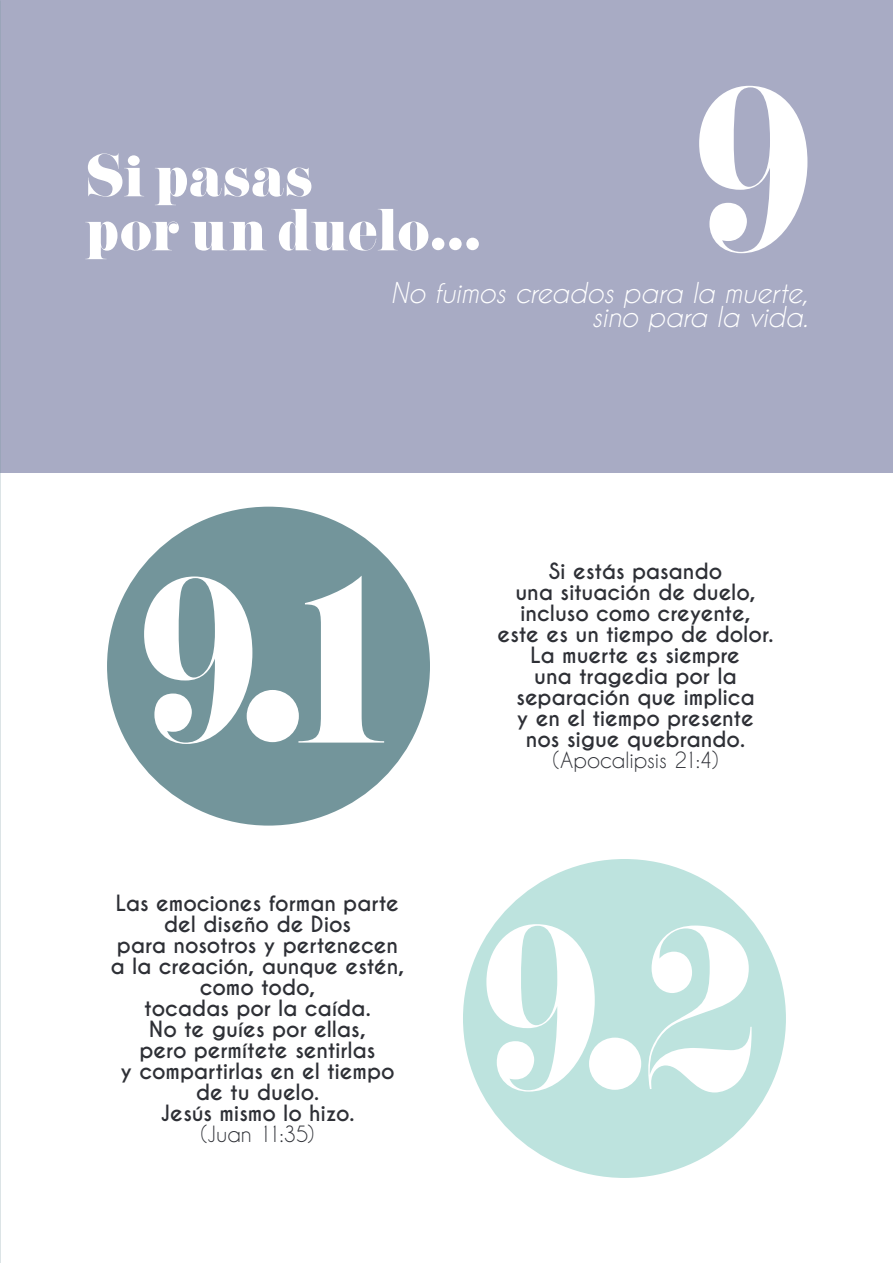
<style>
.page{position:relative;width:893px;height:1263px;background:#fff}
.page>*{position:absolute;margin:0;border:0;box-sizing:border-box;transform-origin:0 0}
.t1{font:225px "Pistilli";color:#fff;scale:.9 1}
.t2{font:54px/54px "Pistilli";letter-spacing:-.01em;color:#fff}
.t3{font:italic 27px "Caviar Dreams";letter-spacing:-.01em;color:#fff}
.t4{font:700 21px/21px "Caviar Dreams";letter-spacing:-.01em;color:#2e3036;text-align:center}
.t5{font:21px "Caviar Dreams";letter-spacing:-.01em;color:#2e3036}
</style>
<div class="page">
<div style="left:0;top:0;width:893px;height:472px;background:#a8abc4"></div>
<div style="left:463px;top:859px;width:323px;height:319px;background:#bde3de;border-radius:50%"></div>
<div style="left:107px;top:507px;width:323px;height:318px;background:#73959b;border-radius:50%"></div>
<img style="left:0;top:0;width:1px;height:1263px">
<h2 class="t2" style="left:85px;top:148px;width:398px">Si pasas<br>por un duelo...</h2>
<h1 class="t1" style="left:689px;top:22px;width:143px">9</h1>
<p class="t3" style="left:391px;top:277px;width:419px">No fuimos creados para la muerte,</p>
<p class="t3" style="left:592px;top:301px;width:218px">sino para la vida.</p>
<h1 class="t1" style="left:134px;top:513px;width:309px">9.1</h1>
<p class="t4" style="left:497px;top:561px;width:278px">Si estás pasando<br>una situación de duelo, incluso como creyente, este es un tiempo de dolor.<br>La muerte es siempre<br>una tragedia por la separación que implica<br>y en el tiempo presente<br>nos sigue quebrando.</p>
<p class="t5" style="left:552px;top:748px;width:168px">(Apocalipsis 21:4)</p>
<p class="t4" style="left:111px;top:893px;width:295px">Las emociones forman parte del diseño de Dios<br>para nosotros y pertenecen a la creación, aunque estén, como todo,<br>tocadas por la caída.<br>No te guíes por ellas,<br>pero permítete sentirlas<br>y compartirlas en el tiempo de tu duelo.<br>Jesús mismo lo hizo.</p>
<p class="t5" style="left:201px;top:1121px;width:115px">(Juan 11:35)</p>
<h1 class="t1" style="left:476px;top:860px;width:320px">9.2</h1>
</div>
